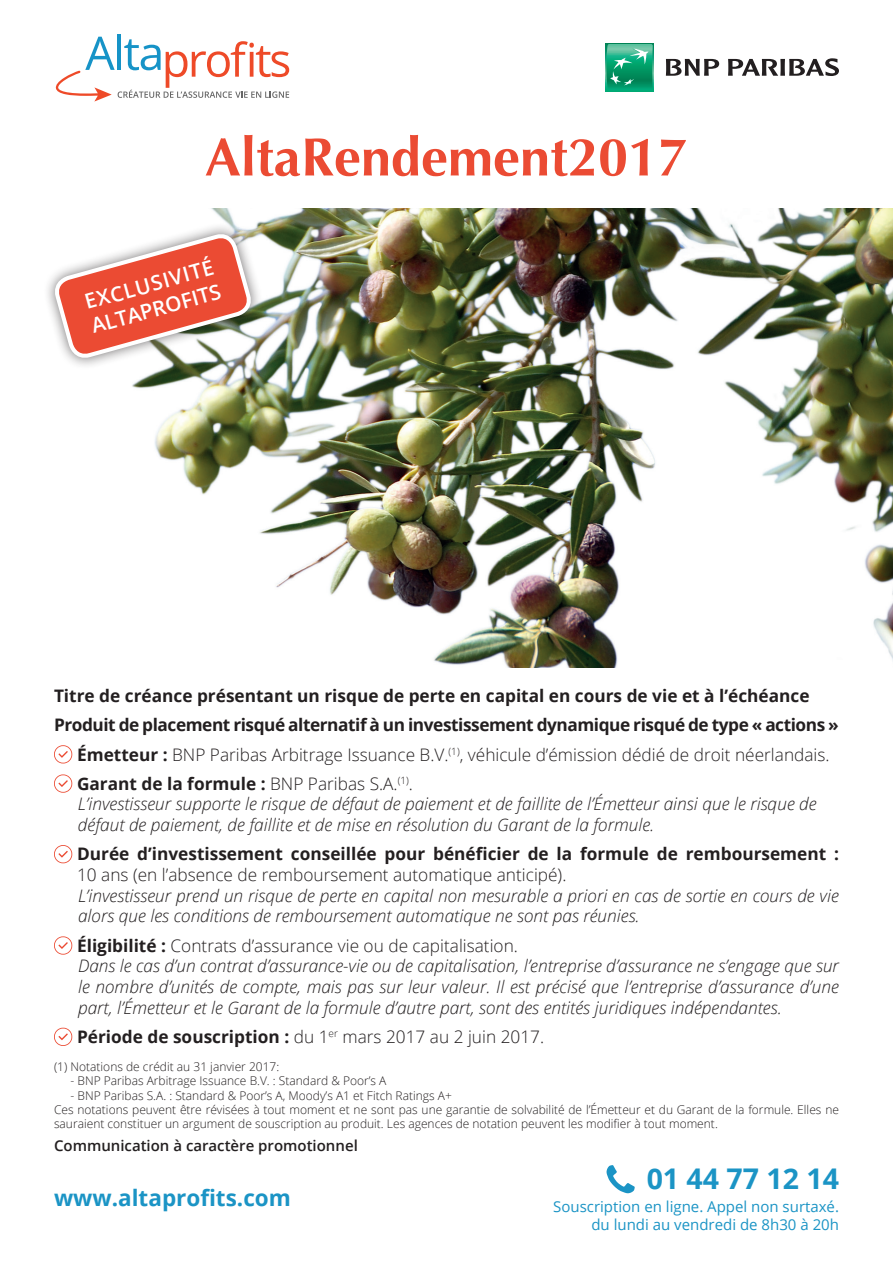
<style>
.page{position:relative;width:893px;height:1263px;background:#fff}
.page>*{position:absolute;margin:0;border:0;box-sizing:border-box;transform-origin:0 0}
.t1{font:700 54px "Optima";color:#eb4b33}
.t2{font:700 28.5px "Open Sans";color:#1b94c5}
.t3{font:700 22.5px "Open Sans";color:#1b94c5}
.t4{font:600 20.7px/24.9px "Open Sans";color:#fff}
.t5{font:italic 300 17.25px/20.7px "Open Sans";color:#231f20}
.t6{font:300 17.25px "Open Sans";color:#231f20}
.t7{font:700 17.25px "Open Sans";color:#231f20}
.t8{font:700 17.25px "Open Sans";letter-spacing:-.025em;color:#231f20}
.t9{font:15px/18px "Open Sans";color:#1b94c5;text-align:right}
.t10{font:600 15px "Open Sans";color:#231f20}
.t11{font:300 12px/14.4px "Open Sans";color:#231f20}
.s1{font-weight:700}
.s2{font-weight:300}
.s3{font-weight:700;font-style:normal}
.s4{font-style:normal}
</style>
<div class="page">
<svg style="left:54px;top:745px;width:18px;height:18px"></svg>
<svg style="left:54px;top:774px;width:18px;height:19px"></svg>
<svg style="left:54px;top:845px;width:18px;height:18px"></svg>
<svg style="left:54px;top:936px;width:18px;height:19px"></svg>
<svg style="left:54px;top:1028px;width:18px;height:18px"></svg>
<img style="left:132px;top:208px;width:761px;height:460px">
<hr style="left:117px;top:35px;width:4px;height:35px;background:#1693c7">
<svg style="left:55px;top:37px;width:234px;height:65px"></svg>
<svg style="left:605px;top:43px;width:49px;height:48px"></svg>
<svg style="left:606px;top:44px;width:47px;height:46px;background:#2cab82"></svg>
<svg style="left:666px;top:59px;width:53px;height:17px"></svg>
<svg style="left:728px;top:58px;width:111px;height:18px"></svg>
<svg style="left:607px;top:1165px;width:28px;height:28px"></svg>
<div style="left:43px;top:222px;width:220px;height:148px;background:#231f20;opacity:.65"></div>
<svg style="left:54px;top:233px;width:198px;height:126px"></svg>
<h1 class="t1" style="left:205px;top:126px;width:485px">AltaRendement2017</h1>
<p class="t4" style="left:82px;top:289px;width:135px;rotate:-15deg">EXCLUSIVITÉ<br>ALTAPROFITS</p>
<p class="t7" style="left:54px;top:684px;width:757px">Titre de créance présentant un risque de perte en capital en cours de vie et à l’échéance</p>
<p class="t8" style="left:54px;top:713px;width:786px">Produit de placement risqué alternatif à un investissement dynamique risqué de type « actions »</p>
<p class="t6" style="left:77px;top:742px;width:754px"><span class="s1">Émetteur :</span> BNP Paribas Arbitrage Issuance B.V.<sup>(1)</sup>, véhicule d’émission dédié de droit néerlandais.</p>
<p class="t7" style="left:77px;top:771px;width:337px">Garant de la formule : <span class="s2">BNP Paribas S.A.</span><sup>(1)</sup><span class="s2">.</span></p>
<p class="t5" style="left:78px;top:793px;width:740px">L’investisseur supporte le risque de défaut de paiement et de faillite de l’Émetteur ainsi que le risque de défaut de paiement, de faillite et de mise en résolution du Garant de la formule.</p>
<p class="t7" style="left:77px;top:842px;width:763px">Durée d’investissement conseillée pour bénéficier de la formule de remboursement :</p>
<p class="t6" style="left:77px;top:863px;width:491px">10 ans (en l’absence de remboursement automatique anticipé).</p>
<p class="t5" style="left:78px;top:884px;width:762px">L’investisseur prend un risque de perte en capital non mesurable a priori en cas de sortie en cours de vie alors que les conditions de remboursement automatique ne sont pas réunies.</p>
<p class="t5" style="left:77px;top:934px;width:763px"><span class="s3">Éligibilité :</span> <span class="s4">Contrats d’assurance vie ou de capitalisation.<br></span>Dans le cas d’un contrat d’assurance-vie ou de capitalisation, l’entreprise d’assurance ne s’engage que sur le nombre d’unités de compte, mais pas sur leur valeur. Il est précisé que l’entreprise d’assurance d’une part, l’Émetteur et le Garant de la formule d’autre part, sont des entités juridiques indépendantes.</p>
<p class="t6" style="left:77px;top:1025px;width:469px"><span class="s1">Période de souscription :</span> du 1<sup>er</sup> mars 2017 au 2 juin 2017.</p>
<p class="t11" style="left:54px;top:1059px;width:227px">(1) Notations de crédit au 31 janvier 2017:</p>
<p class="t11" style="left:70px;top:1073px;width:317px">- BNP Paribas Arbitrage Issuance B.V. : Standard &amp; Poor’s A</p>
<p class="t11" style="left:54px;top:1088px;width:786px;text-indent:16px">- BNP Paribas S.A. : Standard &amp; Poor’s A, Moody’s A1 et Fitch Ratings A+<br>Ces notations peuvent être révisées à tout moment et ne sont pas une garantie de solvabilité de l’Émetteur et du Garant de la formule. Elles ne sauraient constituer un argument de souscription au produit. Les agences de notation peuvent les modifier à tout moment.</p>
<p class="t10" style="left:54px;top:1135px;width:305px">Communication à caractère promotionnel</p>
<h3 class="t3" style="left:54px;top:1182px;width:238px">www.altaprofits.com</h3>
<h2 class="t2" style="left:647px;top:1159px;width:194px">01 44 77 12 14</h2>
<p class="t9" style="left:553px;top:1197px;width:287px">Souscription en ligne. Appel non surtaxé. du lundi au vendredi de 8h30 à 20h</p>
</div>
